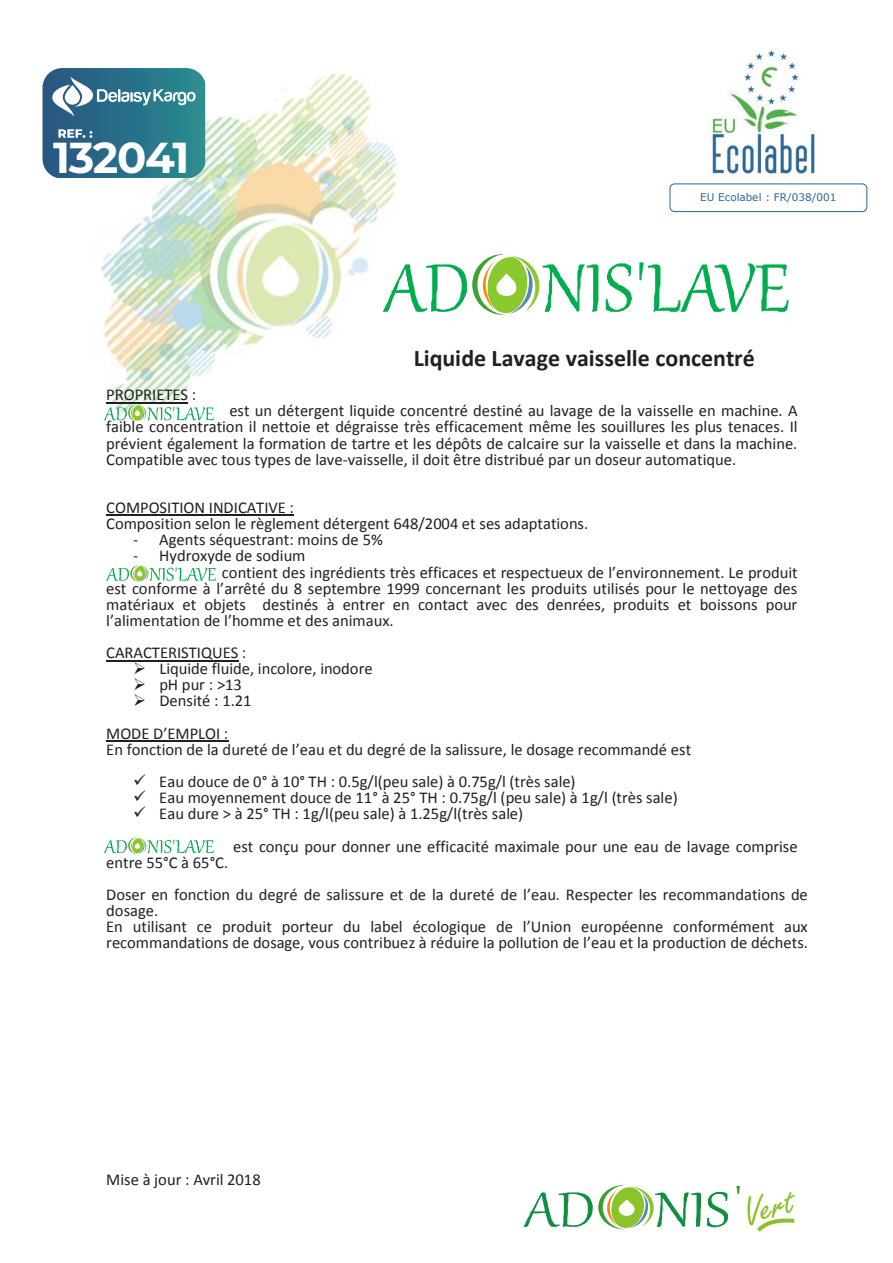
<style>
.page{position:relative;width:893px;height:1263px;background:#fff}
.page>*{position:absolute;margin:0;border:0;box-sizing:border-box;transform-origin:0 0}
.t1{font:700 43.35px "Montserrat";letter-spacing:-.03em;color:#fff}
.t2{font:700 24px "Calibri";color:#231f20}
.t3{font:16.5px/16px "Calibri";color:#231f20}
.t4{font:10.5px "Verdana";letter-spacing:.005em;color:#2a639b}
</style>
<div class="page">
<svg style="left:523px;top:1185px;width:178px;height:44px"></svg>
<svg style="left:707px;top:1192px;width:21px;height:35px"></svg>
<svg style="left:736px;top:1186px;width:4px;height:8px"></svg>
<svg style="left:747px;top:1192px;width:48px;height:40px"></svg>
<img style="left:93px;top:73px;width:305px;height:349px">
<img style="left:711px;top:50px;width:106px;height:127px">
<hr style="left:106px;top:402px;width:82px;height:1px;background:#231f20">
<hr style="left:106px;top:515px;width:188px;height:1px;background:#231f20">
<hr style="left:106px;top:660px;width:132px;height:1px;background:#231f20">
<hr style="left:106px;top:740px;width:122px;height:1px;background:#231f20">
<svg style="left:606px;top:263px;width:26px;height:49px"></svg>
<svg style="left:639px;top:262px;width:150px;height:50px"></svg>
<svg style="left:383px;top:254px;width:215px;height:61px"></svg>
<svg style="left:104px;top:405px;width:110px;height:16px"></svg>
<svg style="left:106px;top:565px;width:110px;height:17px"></svg>
<svg style="left:104px;top:837px;width:110px;height:17px"></svg>
<div style="left:670px;top:184px;width:197px;height:28px;border:1px solid #2a639b;border-radius:5px"></div>
<svg style="left:43px;top:68px;width:162px;height:110px;background:#3d7d93"></svg>
<p class="t1" style="left:53px;top:126px;width:138px">132041</p>
<p class="t4" style="left:700px;top:190px;width:138px">EU Ecolabel : FR/038/001</p>
<h2 class="t2" style="left:414px;top:343px;width:343px">Liquide Lavage vaisselle concentré</h2>
<p class="t3" style="left:106px;top:387px;width:92px">PROPRIETES :</p>
<p class="t3" style="left:106px;top:403px;width:693px;text-align:justify;text-indent:123px">est un détergent liquide concentré destiné au lavage de la vaisselle en machine. A faible concentration il nettoie et dégraisse très efficacement même les souillures les plus tenaces. Il prévient également la formation de tartre et les dépôts de calcaire sur la vaisselle et dans la machine.<br>Compatible avec tous types de lave-vaisselle, il doit être distribué par un doseur automatique.</p>
<p class="t3" style="left:106px;top:500px;width:484px">COMPOSITION INDICATIVE :<br>Composition selon le règlement détergent 648/2004 et ses adaptations.</p>
<p class="t3" style="left:133px;top:532px;width:251px">- Agents séquestrant: moins de 5%</p>
<p class="t3" style="left:133px;top:548px;width:174px">- Hydroxyde de sodium</p>
<p class="t3" style="left:222px;top:564px;width:577px">contient des ingrédients très efficaces et respectueux de l’environnement. Le produit</p>
<p class="t3" style="left:106px;top:580px;width:692px">est conforme à l’arrêté du 8 septembre 1999 concernant les produits utilisés pour le nettoyage des</p>
<p class="t3" style="left:106px;top:596px;width:693px">matériaux et objets destinés à entrer en contact avec des denrées, produits et boissons pour</p>
<p class="t3" style="left:106px;top:612px;width:289px">l’alimentation de l’homme et des animaux.</p>
<p class="t3" style="left:106px;top:645px;width:142px">CARACTERISTIQUES :</p>
<p class="t3" style="left:133px;top:661px;width:241px">➢ Liquide fluide, incolore, inodore</p>
<p class="t3" style="left:133px;top:677px;width:110px">➢ pH pur : &gt;13</p>
<p class="t3" style="left:106px;top:685px;width:147px;line-height:32.2px;text-indent:27px">➢ Densité : 1.21<br>MODE D’EMPLOI :</p>
<p class="t3" style="left:106px;top:741px;width:586px">En fonction de la dureté de l’eau et du degré de la salissure, le dosage recommandé est</p>
<p class="t3" style="left:133px;top:774px;width:444px">✓ Eau douce de 0° à 10° TH : 0.5g/l(peu sale) à 0.75g/l (très sale)</p>
<p class="t3" style="left:133px;top:790px;width:546px">✓ Eau moyennement douce de 11° à 25° TH : 0.75g/l (peu sale) à 1g/l (très sale)</p>
<p class="t3" style="left:233px;top:798px;width:566px;line-height:32.2px;text-indent:-100px">✓ Eau dure &gt; à 25° TH : 1g/l(peu sale) à 1.25g/l(très sale)<br>est conçu pour donner une efficacité maximale pour une eau de lavage comprise</p>
<p class="t3" style="left:106px;top:846px;width:703px;line-height:32.2px">entre 55°C à 65°C.<br>Doser en fonction du degré de salissure et de la dureté de l’eau. Respecter les recommandations de</p>
<p class="t3" style="left:106px;top:902px;width:703px">dosage.<br>En utilisant ce produit porteur du label écologique de l’Union européenne conformément aux recommandations de dosage, vous contribuez à réduire la pollution de l’eau et la production de déchets.</p>
<p class="t3" style="left:106px;top:1172px;width:156px">Mise à jour : Avril 2018</p>
</div>
